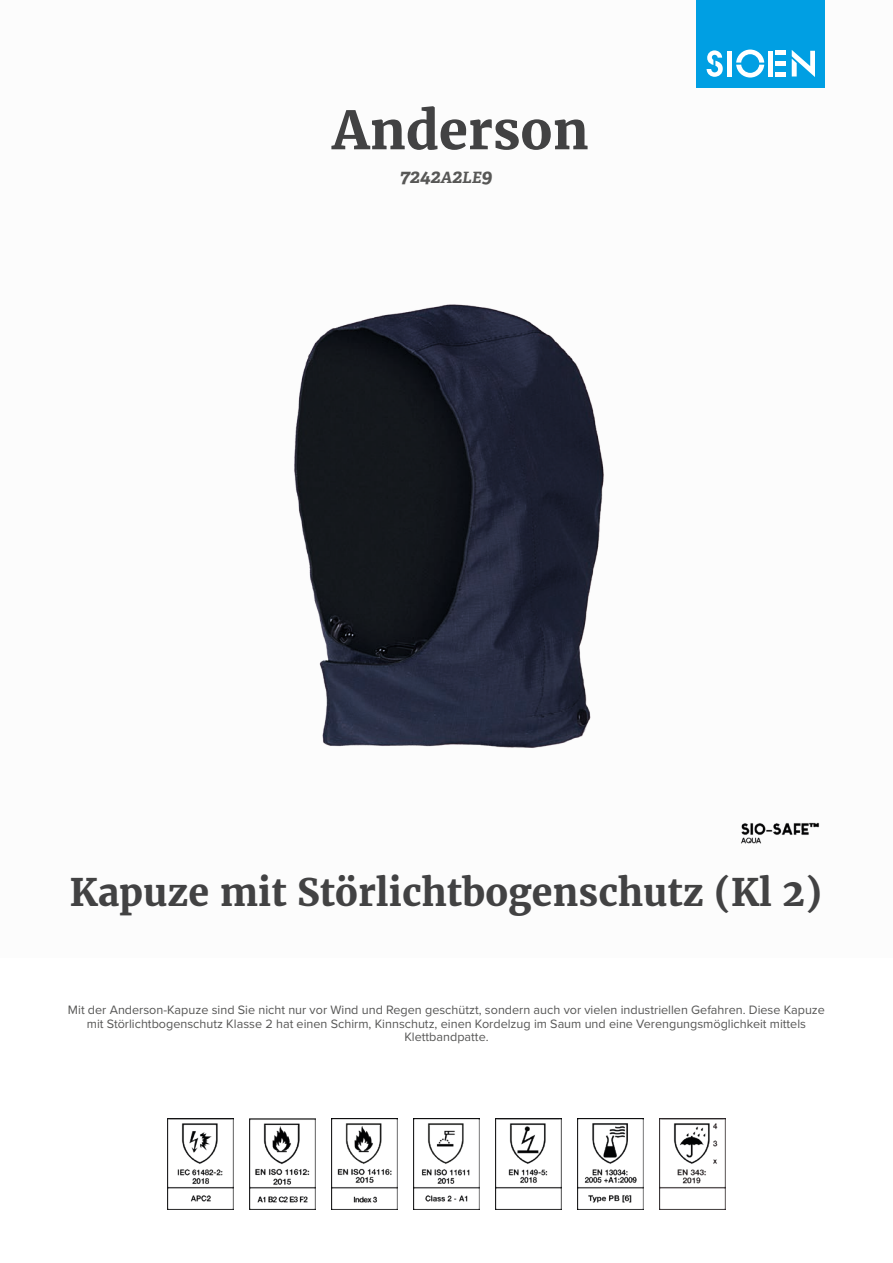
<style>
.page{position:relative;width:893px;height:1263px;background:#fff}
.page>*{position:absolute;margin:0;border:0;box-sizing:border-box;transform-origin:0 0}
.t1{font:700 52.5px "Merriweather";color:#424243}
.t2{font:700 37.5px "Merriweather";color:#424243}
.t3{font:italic 700 19.5px "Adelle";color:#575756}
.t4{font:12.6px/13.6px "Proxima Nova";color:#575756;text-align:center}
.s1{font-size:15.6px}
</style>
<div class="page">
<div style="left:697px;top:0;width:128px;height:88px;background:#009fe3"></div>
<svg style="left:707px;top:50px;width:16px;height:27px"></svg>
<svg style="left:736px;top:50px;width:28px;height:28px"></svg>
<div style="left:727px;top:51px;width:5px;height:26px;background:#fff"></div>
<div style="left:768px;top:51px;width:5px;height:26px;background:#fff"></div>
<div style="left:775px;top:72px;width:11px;height:5px;background:#fff"></div>
<div style="left:775px;top:61px;width:11px;height:5px;background:#fff"></div>
<hr style="left:775px;top:51px;width:11px;height:4px;background:#fff">
<svg style="left:792px;top:50px;width:23px;height:27px"></svg>
<img style="left:741px;top:822px;width:79px;height:22px">
<img style="left:167px;top:1118px;width:66px;height:92px">
<img style="left:249px;top:1118px;width:66px;height:92px">
<img style="left:331px;top:1118px;width:66px;height:92px">
<img style="left:413px;top:1118px;width:67px;height:92px">
<img style="left:495px;top:1118px;width:67px;height:92px">
<img style="left:577px;top:1118px;width:67px;height:92px">
<img style="left:659px;top:1118px;width:67px;height:92px">
<img style="left:294px;top:304px;width:310px;height:444px">
<h1 class="t1" style="left:332px;top:95px;width:258px">Anderson</h1>
<h3 class="t3" style="left:400px;top:164px;width:94px">7242<span class="s1">A</span>2<span class="s1">LE</span>9</h3>
<h2 class="t2" style="left:70px;top:867px;width:754px">Kapuze mit Störlichtbogenschutz (Kl 2)</h2>
<p class="t4" style="left:68px;top:1002px;width:758px">Mit der Anderson-Kapuze sind Sie nicht nur vor Wind und Regen geschützt, sondern auch vor vielen industriellen Gefahren. Diese Kapuze mit Störlichtbogenschutz Klasse 2 hat einen Schirm, Kinnschutz, einen Kordelzug im Saum und eine Verengungsmöglichkeit mittels<br>Klettbandpatte.</p>
</div>
